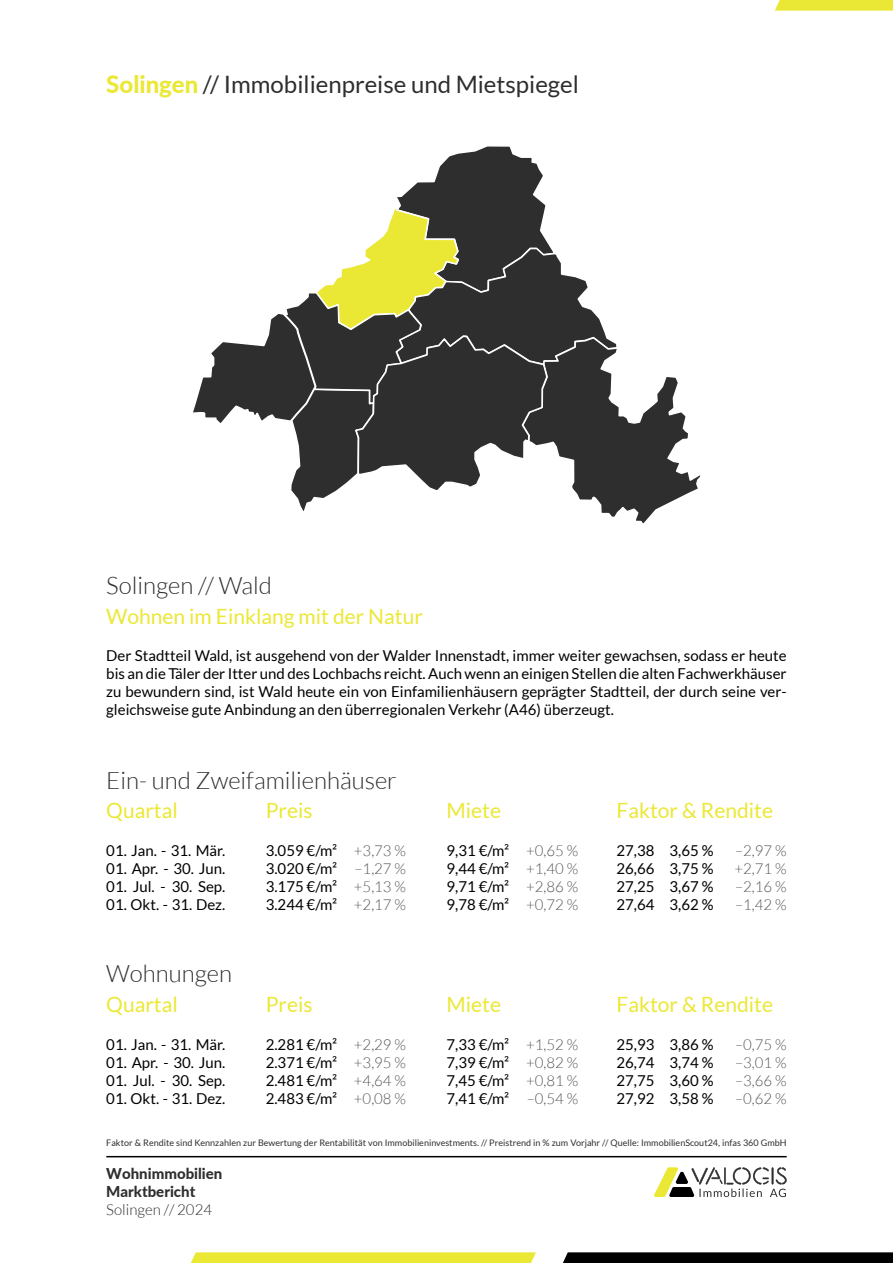
<style>
.page{position:relative;width:893px;height:1263px;background:#fff}
.page>*{position:absolute;margin:0;border:0;box-sizing:border-box;transform-origin:0 0}
.t1{font:300 24px "Lato";color:#2e2e2e}
.t2{font:24px "Lato";color:#2e2e2e}
.t3{font:21px "Lato";color:#ebe835}
.t4{font:15px/18px "Lato";color:#000;text-align:justify}
.t5{font:300 15px "Lato";color:#575757}
.t6{font:800 15px/18px "Lato";color:#2e2e2e}
.t7{font:300 15px "Lato";color:#2e2e2e}
.t8{font:9px "Lato";color:#2e2e2e}
.s1{font-weight:800;color:#ebe835}
.s2{font-weight:300;color:#575757}
</style>
<div class="page">
<svg style="left:654px;top:1167px;width:133px;height:30px"></svg>
<hr style="left:106px;top:1156px;width:681px;height:1px;background:#000">
<svg style="left:563px;top:1252px;width:330px;height:11px;background:#0a0a0a"></svg>
<svg style="left:191px;top:1252px;width:345px;height:11px;background:#ebe93e"></svg>
<svg style="left:775px;top:0;width:118px;height:11px"></svg>
<svg style="left:193px;top:146px;width:508px;height:378px"></svg>
<h1 class="t2" style="left:106px;top:71px;width:474px"><span class="s1">Solingen</span> // Immobilienpreise und Mietspiegel</h1>
<h1 class="t1" style="left:106px;top:573px;width:167px">Solingen // Wald</h1>
<h2 class="t3" style="left:106px;top:604px;width:318px">Wohnen im Einklang mit der Natur</h2>
<p class="t4" style="left:106px;top:647px;width:682px">Der Stadtteil Wald, ist ausgehend von der Walder Innenstadt, immer weiter gewachsen, sodass er heute bis an die Täler der Itter und des Lochbachs reicht. Auch wenn an einigen Stellen die alten Fachwerkhäuser zu bewundern sind, ist Wald heute ein von Einfamilienhäusern geprägter Stadtteil, der durch seine ver&shy;gleichsweise gute Anbindung an den überregionalen Verkehr (A46) überzeugt.</p>
<h1 class="t1" style="left:106px;top:767px;width:292px">Ein- und Zweifamilienhäuser</h1>
<h2 class="t3" style="left:106px;top:799px;width:73px">Quartal</h2>
<h2 class="t3" style="left:266px;top:799px;width:48px">Preis</h2>
<h2 class="t3" style="left:446px;top:799px;width:56px">Miete</h2>
<h2 class="t3" style="left:617px;top:799px;width:158px">Faktor &amp; Rendite</h2>
<p class="t4" style="left:106px;top:841px;width:121px">01. Jan. - 31. Mär.</p>
<p class="t4" style="left:106px;top:859px;width:121px">01. Apr. - 30. Jun.</p>
<p class="t4" style="left:106px;top:877px;width:121px">01. Jul. - 30. Sep.</p>
<p class="t4" style="left:106px;top:895px;width:121px">01. Okt. - 31. Dez.</p>
<p class="t4" style="left:266px;top:841px;width:142px">3.059 €/m² <span class="s2">+3,73 % </span>3.020 €/m² <span class="s2">–1,27 % </span>3.175 €/m² <span class="s2">+5,13 % </span>3.244 €/m² <span class="s2">+2,17 %</span></p>
<p class="t4" style="left:446px;top:841px;width:133px">9,31 €/m² <span class="s2">+0,65 % </span>9,44 €/m² <span class="s2">+1,40 % </span>9,71 €/m² <span class="s2">+2,86 % </span>9,78 €/m² <span class="s2">+0,72 %</span></p>
<p class="t4" style="left:617px;top:841px;width:98px">27,38 3,65 %</p>
<p class="t5" style="left:735px;top:842px;width:53px">–2,97 %</p>
<p class="t4" style="left:617px;top:859px;width:98px">26,66 3,75 %</p>
<p class="t5" style="left:734px;top:860px;width:54px">+2,71 %</p>
<p class="t4" style="left:617px;top:877px;width:98px">27,25 3,67 %</p>
<p class="t5" style="left:735px;top:878px;width:53px">–2,16 %</p>
<p class="t4" style="left:617px;top:895px;width:98px">27,64 3,62 %</p>
<p class="t5" style="left:735px;top:896px;width:53px">–1,42 %</p>
<h1 class="t1" style="left:106px;top:961px;width:127px">Wohnungen</h1>
<h2 class="t3" style="left:106px;top:992px;width:73px">Quartal</h2>
<h2 class="t3" style="left:266px;top:992px;width:48px">Preis</h2>
<h2 class="t3" style="left:446px;top:992px;width:56px">Miete</h2>
<h2 class="t3" style="left:617px;top:992px;width:158px">Faktor &amp; Rendite</h2>
<p class="t4" style="left:106px;top:1035px;width:121px">01. Jan. - 31. Mär.</p>
<p class="t4" style="left:106px;top:1053px;width:121px">01. Apr. - 30. Jun.</p>
<p class="t4" style="left:106px;top:1071px;width:121px">01. Jul. - 30. Sep.</p>
<p class="t4" style="left:106px;top:1089px;width:121px">01. Okt. - 31. Dez.</p>
<p class="t4" style="left:266px;top:1035px;width:142px">2.281 €/m² <span class="s2">+2,29 % </span>2.371 €/m² <span class="s2">+3,95 % </span>2.481 €/m² <span class="s2">+4,64 % </span>2.483 €/m² <span class="s2">+0,08 %</span></p>
<p class="t4" style="left:446px;top:1035px;width:133px">7,33 €/m² <span class="s2">+1,52 % </span>7,39 €/m² <span class="s2">+0,82 % </span>7,45 €/m² <span class="s2">+0,81 % </span>7,41 €/m² <span class="s2">–0,54 %</span></p>
<p class="t4" style="left:617px;top:1035px;width:98px">25,93 3,86 %</p>
<p class="t5" style="left:735px;top:1036px;width:53px">–0,75 %</p>
<p class="t4" style="left:617px;top:1053px;width:98px">26,74 3,74 %</p>
<p class="t5" style="left:735px;top:1054px;width:53px">–3,01 %</p>
<p class="t4" style="left:617px;top:1071px;width:98px">27,75 3,60 %</p>
<p class="t5" style="left:735px;top:1072px;width:53px">–3,66 %</p>
<p class="t4" style="left:617px;top:1089px;width:98px">27,92 3,58 %</p>
<p class="t5" style="left:735px;top:1090px;width:53px">–0,62 %</p>
<p class="t8" style="left:106px;top:1138px;width:682px">Faktor &amp; Rendite sind Kennzahlen zur Bewertung der Rentabilität von Immobilieninvestments. // Preistrend in % zum Vorjahr // Quelle: ImmobilienScout24, infas 360 GmbH</p>
<p class="t6" style="left:106px;top:1164px;width:118px">Wohnimmobilien<br>Marktbericht</p>
<p class="t7" style="left:106px;top:1202px;width:107px">Solingen // 2024</p>
</div>
